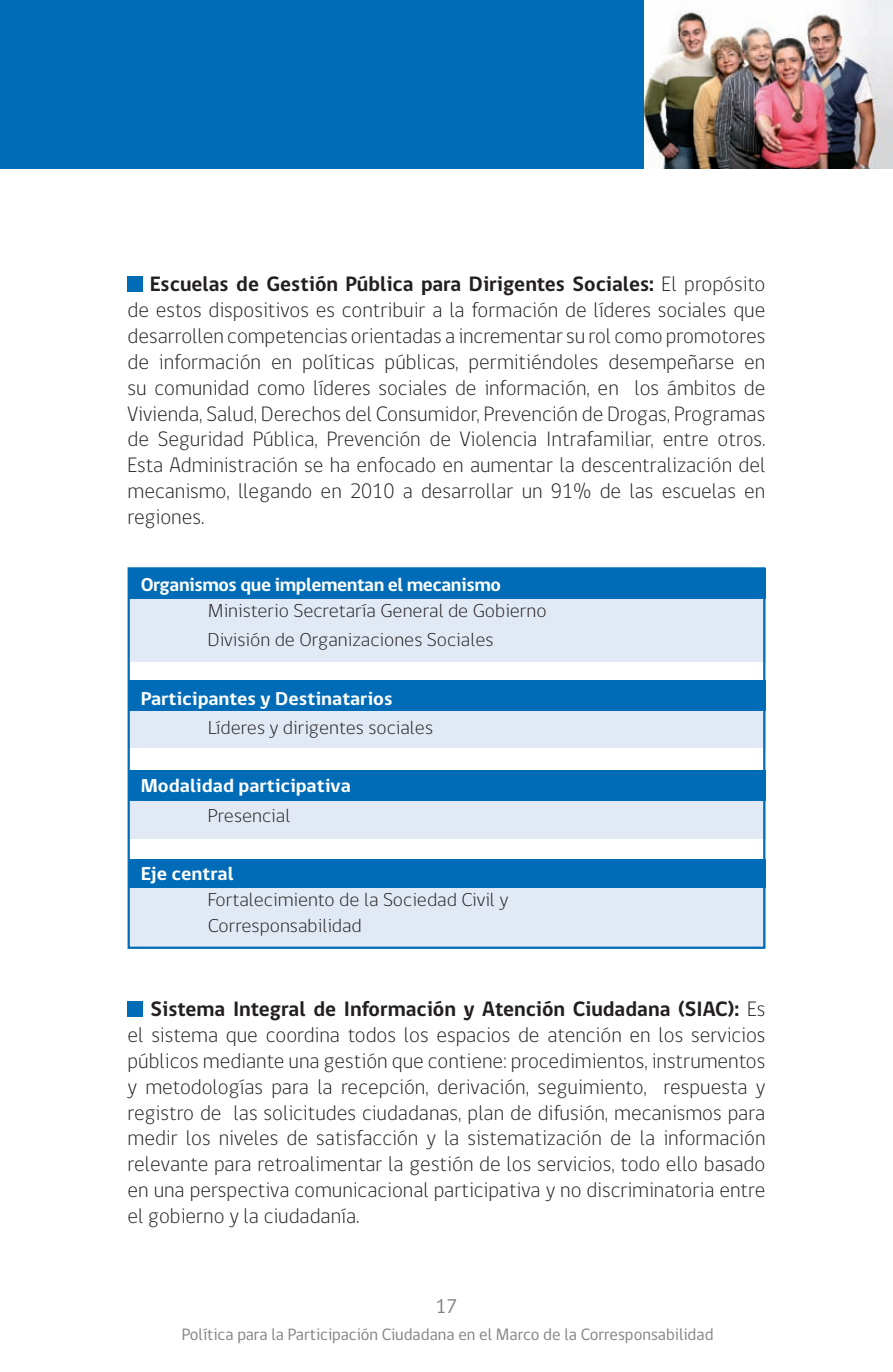
<style>
.page{position:relative;width:893px;height:1372px;background:#fff}
.page>*{position:absolute;margin:0;border:0;box-sizing:border-box;transform-origin:0 0}
.t1{font:300 21.38px/25.9px "gob CL";color:#231f20;text-align:justify}
.t2{font:20.25px "gob CL";color:#808285}
.t3{font:300 19.12px/29.2px "gob CL";color:#231f20;scale:1.05 1}
.t4{font:700 19.12px "gob CL";color:#fff;scale:1.05 1}
.t5{font:700 19.12px "gob CL";letter-spacing:-.02em;color:#fff}
.t6{font:16.88px "gob CL";color:#808285}
.s1{font-weight:700}
</style>
<div class="page">
<div style="left:0;top:0;width:892px;height:168px;background:#006cb7"></div>
<img style="left:644px;top:0;width:249px;height:168px">
<div style="left:128px;top:688px;width:637px;height:59px;background:#e1e9f5"></div>
<div style="left:128px;top:774px;width:637px;height:64px;background:#e1e9f5"></div>
<div style="left:128px;top:570px;width:637px;height:91px;background:#e1e9f5"></div>
<div style="left:128px;top:883px;width:637px;height:64px;background:#e1e9f5"></div>
<div style="left:128px;top:568px;width:637px;height:31px;background:#006cb7"></div>
<div style="left:128px;top:680px;width:637px;height:31px;background:#006cb7"></div>
<div style="left:128px;top:770px;width:637px;height:30px;background:#006cb7"></div>
<div style="left:128px;top:859px;width:637px;height:28px;background:#006cb7"></div>
<div style="left:128px;top:567px;width:637px;height:381px;border:2px solid #006cb7"></div>
<div style="left:128px;top:276px;width:15px;height:15px;background:#006cb7"></div>
<div style="left:128px;top:1001px;width:15px;height:15px;background:#006cb7"></div>
<p class="t1" style="left:128px;top:271px;width:639px;text-indent:22px"><span class="s1">Escuelas de Gestión Pública para Dirigentes Sociales:</span> El propósito de estos dispositivos es contribuir a la formación de líderes sociales que desarrollen competencias orientadas a incrementar su rol como promotores de información en políticas públicas, permitiéndoles desempeñarse en su comunidad como líderes sociales de información, en los ámbitos de Vivienda, Salud, Derechos del Consumidor, Prevención de Drogas, Programas de Seguridad Pública, Prevención de Violencia Intrafamiliar, entre otros.<br>Esta Administración se ha enfocado en aumentar la descentralización del mecanismo, llegando en 2010 a desarrollar un 91% de las escuelas en regiones.</p>
<p class="t5" style="left:141px;top:571px;width:362px">Organismos que implementan el mecanismo</p>
<p class="t3" style="left:208px;top:596px;width:324px">Ministerio Secretaría General de Gobierno<br>División de Organizaciones Sociales</p>
<p class="t4" style="left:141px;top:685px;width:241px">Participantes y Destinatarios</p>
<p class="t3" style="left:208px;top:713px;width:216px">Líderes y dirigentes sociales</p>
<p class="t4" style="left:141px;top:772px;width:202px">Modalidad participativa</p>
<p class="t3" style="left:208px;top:801px;width:80px">Presencial</p>
<p class="t4" style="left:141px;top:860px;width:90px">Eje central</p>
<p class="t3" style="left:208px;top:887px;width:288px;line-height:25.9px">Fortalecimiento de la Sociedad Civil y<br>Corresponsabilidad</p>
<p class="t1" style="left:128px;top:996px;width:639px;text-indent:23px"><span class="s1">Sistema Integral de Información y Atención Ciudadana (SIAC):</span> Es el sistema que coordina todos los espacios de atención en los servicios públicos mediante una gestión que contiene: procedimientos, instrumentos y metodologías para la recepción, derivación, seguimiento, respuesta y registro de las solicitudes ciudadanas, plan de difusión, mecanismos para medir los niveles de satisfacción y la sistematización de la información relevante para retroalimentar la gestión de los servicios, todo ello basado en una perspectiva comunicacional participativa y no discriminatoria entre el gobierno y la ciudadanía.</p>
<p class="t2" style="left:436px;top:1292px;width:23px">17</p>
<p class="t6" style="left:182px;top:1322px;width:533px">Política para la Participación Ciudadana en el Marco de la Corresponsabilidad</p>
</div>
